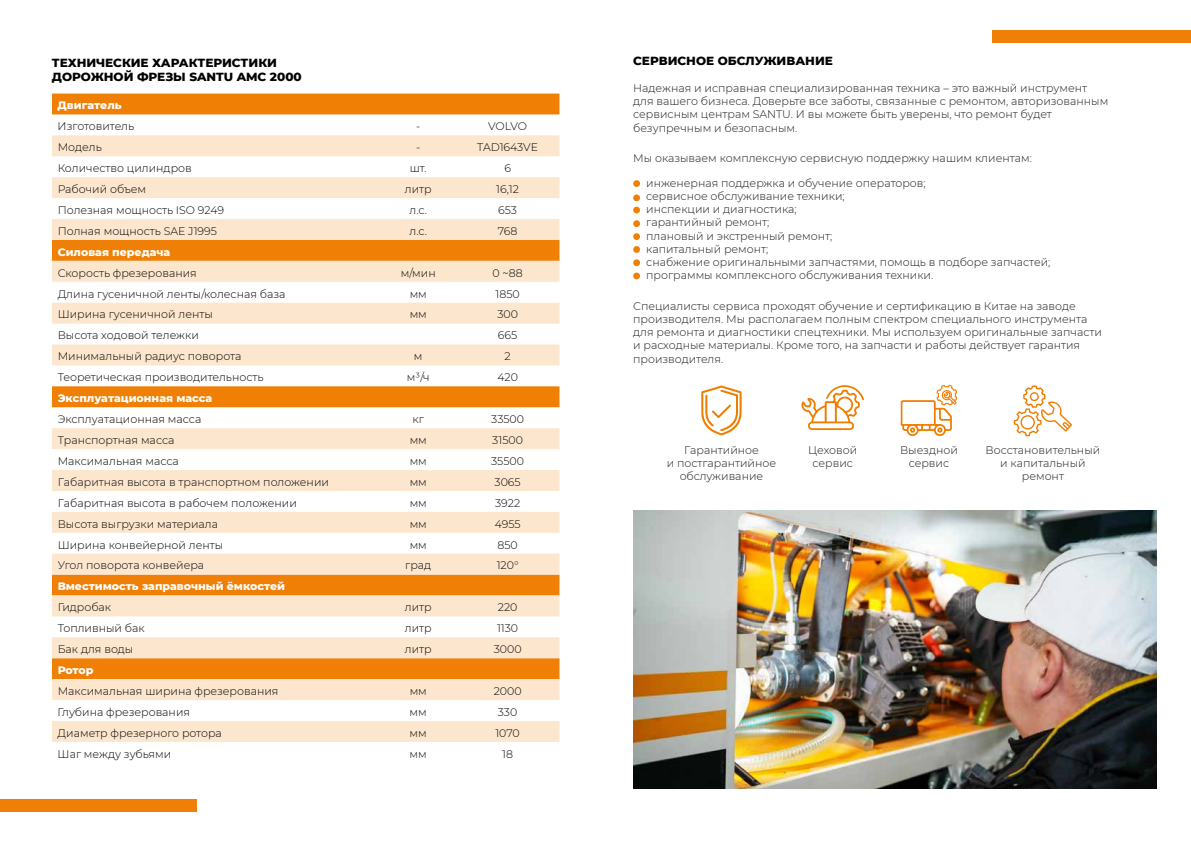
<style>
.page{position:relative;width:1191px;height:842px;background:#fff}
.page>*{position:absolute;margin:0;border:0;box-sizing:border-box;transform-origin:0 0}
.t1{font:800 12px/14.4px "Montserrat";color:#000}
.t2{font:300 11px/13.2px "Montserrat";color:#1a1a1a;text-align:center}
.t3{font:300 11px "Montserrat";color:#000}
.t4{font:800 11px "Montserrat";color:#fff}
</style>
<div class="page">
<div style="left:992px;top:30px;width:199px;height:12px;background:#f07e07"></div>
<div style="left:0;top:799px;width:197px;height:13px;background:#f07e07"></div>
<div style="left:52px;top:94px;width:507px;height:21px;background:#f07f06"></div>
<svg style="left:52px;top:135px;width:507px;height:607px;fill:#fce6cd"></svg>
<div style="left:633px;top:180px;width:7px;height:7px;background:#f07f06;border-radius:50%"></div>
<div style="left:633px;top:194px;width:7px;height:7px;background:#f07f06;border-radius:50%"></div>
<div style="left:633px;top:207px;width:7px;height:6px;background:#f07f06;border-radius:50%"></div>
<div style="left:633px;top:220px;width:7px;height:7px;background:#f07f06;border-radius:50%"></div>
<div style="left:633px;top:233px;width:7px;height:7px;background:#f07f06;border-radius:50%"></div>
<div style="left:633px;top:246px;width:7px;height:7px;background:#f07f06;border-radius:50%"></div>
<div style="left:633px;top:259px;width:7px;height:7px;background:#f07f06;border-radius:50%"></div>
<div style="left:633px;top:273px;width:7px;height:6px;background:#f07f06;border-radius:50%"></div>
<svg style="left:701px;top:386px;width:40px;height:49px"></svg>
<svg style="left:900px;top:385px;width:57px;height:51px"></svg>
<svg style="left:1013px;top:386px;width:59px;height:50px"></svg>
<svg style="left:801px;top:385px;width:63px;height:45px"></svg>
<img style="left:633px;top:511px;width:523px;height:277px">
<p class="t1" style="left:52px;top:55px;width:251px">ТЕХНИЧЕСКИЕ ХАРАКТЕРИСТИКИ<br>ДОРОЖНОЙ ФРЕЗЫ SANTU AMC 2000</p>
<p class="t4" style="left:58px;top:97px;width:65px">Двигатель</p>
<p class="t3" style="left:58px;top:119px;width:78px">Изготовитель</p>
<p class="t3" style="left:416px;top:119px;width:6px">-</p>
<p class="t3" style="left:488px;top:119px;width:40px">VOLVO</p>
<p class="t3" style="left:58px;top:140px;width:46px">Модель</p>
<p class="t3" style="left:416px;top:140px;width:6px">-</p>
<p class="t3" style="left:477px;top:140px;width:62px">TAD1643VE</p>
<p class="t3" style="left:58px;top:161px;width:136px">Количество цилиндров</p>
<p class="t3" style="left:410px;top:161px;width:18px">шт.</p>
<p class="t3" style="left:504px;top:161px;width:8px">6</p>
<p class="t3" style="left:58px;top:182px;width:90px">Рабочий объем</p>
<p class="t3" style="left:405px;top:182px;width:28px">литр</p>
<p class="t3" style="left:496px;top:182px;width:24px">16,12</p>
<p class="t3" style="left:58px;top:203px;width:168px">Полезная мощность ISO 9249</p>
<p class="t3" style="left:409px;top:203px;width:19px">л.с.</p>
<p class="t3" style="left:498px;top:203px;width:20px">653</p>
<p class="t3" style="left:58px;top:223px;width:161px">Полная мощность SAE J1995</p>
<p class="t3" style="left:409px;top:223px;width:19px">л.с.</p>
<p class="t3" style="left:498px;top:223px;width:21px">768</p>
<p class="t4" style="left:58px;top:244px;width:114px">Силовая передача</p>
<p class="t3" style="left:58px;top:265px;width:141px">Скорость фрезерования</p>
<p class="t3" style="left:401px;top:265px;width:36px">м/мин</p>
<p class="t3" style="left:492px;top:265px;width:32px">0 ~88</p>
<p class="t3" style="left:58px;top:286px;width:229px">Длина гусеничной ленты/колесная база</p>
<p class="t3" style="left:410px;top:286px;width:19px">мм</p>
<p class="t3" style="left:495px;top:286px;width:26px">1850</p>
<p class="t3" style="left:58px;top:307px;width:157px">Ширина гусеничной ленты</p>
<p class="t3" style="left:410px;top:307px;width:19px">мм</p>
<p class="t3" style="left:497px;top:307px;width:22px">300</p>
<p class="t3" style="left:58px;top:328px;width:143px">Высота ходовой тележки</p>
<p class="t3" style="left:498px;top:328px;width:21px">665</p>
<p class="t3" style="left:58px;top:349px;width:185px">Минимальный радиус поворота</p>
<p class="t3" style="left:414px;top:349px;width:10px">м</p>
<p class="t3" style="left:504px;top:349px;width:8px">2</p>
<p class="t3" style="left:58px;top:370px;width:207px">Теорeтическая производительность</p>
<p class="t3" style="left:407px;top:370px;width:24px">м³/ч</p>
<p class="t3" style="left:497px;top:370px;width:22px">420</p>
<p class="t4" style="left:58px;top:390px;width:156px">Эксплуатационная масса</p>
<p class="t3" style="left:58px;top:412px;width:145px">Эксплуатационная масса</p>
<p class="t3" style="left:412px;top:412px;width:13px">кг</p>
<p class="t3" style="left:491px;top:412px;width:34px">33500</p>
<p class="t3" style="left:58px;top:433px;width:118px">Транспортная масса</p>
<p class="t3" style="left:410px;top:433px;width:19px">мм</p>
<p class="t3" style="left:492px;top:433px;width:32px">31500</p>
<p class="t3" style="left:58px;top:453px;width:123px">Максимальная масса</p>
<p class="t3" style="left:410px;top:453px;width:19px">мм</p>
<p class="t3" style="left:491px;top:453px;width:34px">35500</p>
<p class="t3" style="left:58px;top:474px;width:273px">Габаритная высота в транспортном положении</p>
<p class="t3" style="left:410px;top:474px;width:19px">мм</p>
<p class="t3" style="left:494px;top:474px;width:28px">3065</p>
<p class="t3" style="left:58px;top:495px;width:241px">Габаритная высота в рабочем положении</p>
<p class="t3" style="left:410px;top:495px;width:19px">мм</p>
<p class="t3" style="left:495px;top:495px;width:27px">3922</p>
<p class="t3" style="left:58px;top:516px;width:162px">Высота выгрузки материала</p>
<p class="t3" style="left:410px;top:516px;width:19px">мм</p>
<p class="t3" style="left:494px;top:516px;width:27px">4955</p>
<p class="t3" style="left:58px;top:537px;width:167px">Ширина конвейерной ленты</p>
<p class="t3" style="left:410px;top:537px;width:19px">мм</p>
<p class="t3" style="left:497px;top:537px;width:22px">850</p>
<p class="t3" style="left:58px;top:558px;width:148px">Угол поворота конвейера</p>
<p class="t3" style="left:405px;top:558px;width:27px">град</p>
<p class="t3" style="left:496px;top:558px;width:23px">120°</p>
<p class="t4" style="left:58px;top:578px;width:229px">Вместимость заправочный ёмкостей</p>
<p class="t3" style="left:58px;top:600px;width:55px">Гидробак</p>
<p class="t3" style="left:405px;top:600px;width:28px">литр</p>
<p class="t3" style="left:498px;top:600px;width:21px">220</p>
<p class="t3" style="left:58px;top:621px;width:88px">Топливный бак</p>
<p class="t3" style="left:405px;top:621px;width:28px">литр</p>
<p class="t3" style="left:497px;top:621px;width:23px">1130</p>
<p class="t3" style="left:58px;top:642px;width:77px">Бак для воды</p>
<p class="t3" style="left:405px;top:642px;width:28px">литр</p>
<p class="t3" style="left:494px;top:642px;width:29px">3000</p>
<p class="t4" style="left:58px;top:662px;width:37px">Ротор</p>
<p class="t3" style="left:58px;top:683px;width:222px">Максимальная ширина фрезерования</p>
<p class="t3" style="left:410px;top:683px;width:19px">мм</p>
<p class="t3" style="left:494px;top:683px;width:29px">2000</p>
<p class="t3" style="left:58px;top:704px;width:134px">Глубина фрезерования</p>
<p class="t3" style="left:410px;top:704px;width:19px">мм</p>
<p class="t3" style="left:498px;top:704px;width:21px">330</p>
<p class="t3" style="left:58px;top:725px;width:166px">Диаметр фрезерного ротора</p>
<p class="t3" style="left:410px;top:725px;width:19px">мм</p>
<p class="t3" style="left:495px;top:725px;width:26px">1070</p>
<p class="t3" style="left:58px;top:746px;width:115px">Шаг между зубьями</p>
<p class="t3" style="left:410px;top:746px;width:19px">мм</p>
<p class="t3" style="left:502px;top:746px;width:12px">18</p>
<p class="t1" style="left:633px;top:53px;width:201px">СЕРВИСНОЕ ОБСЛУЖИВАНИЕ</p>
<p class="t2" style="left:633px;top:81px;width:476px;text-align:left">Надежная и исправная специализированная техника – это важный инструмент для вашего бизнеса. Доверьте все заботы, связанные с ремонтом, авторизованным сервисным центрам SANTU. И вы можете быть уверены, что ремонт будет безупречным и безопасным.</p>
<p class="t2" style="left:633px;top:151px;width:400px">Мы оказываем комплексную сервисную поддержку нашим клиентам:</p>
<p class="t2" style="left:646px;top:176px;width:406px;text-align:left">инженерная поддержка и обучение операторов;<br>сервисное обслуживание техники;<br>инспекции и диагностика;<br>гарантийный ремонт;<br>плановый и экстренный ремонт;<br>капитальный ремонт;<br>снабжение оригинальными запчастями, помощь в подборе запчастей; программы комплексного обслуживания техники.</p>
<p class="t2" style="left:633px;top:299px;width:470px;text-align:left">Специалисты сервиса проходят обучение и сертификацию в Китае на заводе производителя. Мы располагаем полным спектром специального инструмента для ремонта и диагностики спецтехники. Мы используем оригинальные запчасти и расходные материалы. Кроме того, на запчасти и работы действует гарантия производителя.</p>
<p class="t2" style="left:666px;top:443px;width:111px">Гарантийное<br>и постгарантийное обслуживание</p>
<p class="t2" style="left:808px;top:443px;width:50px">Цеховой сервис</p>
<p class="t2" style="left:900px;top:443px;width:59px">Выездной сервис</p>
<p class="t2" style="left:985px;top:443px;width:116px">Восстановительный и капитальный ремонт</p>
</div>
